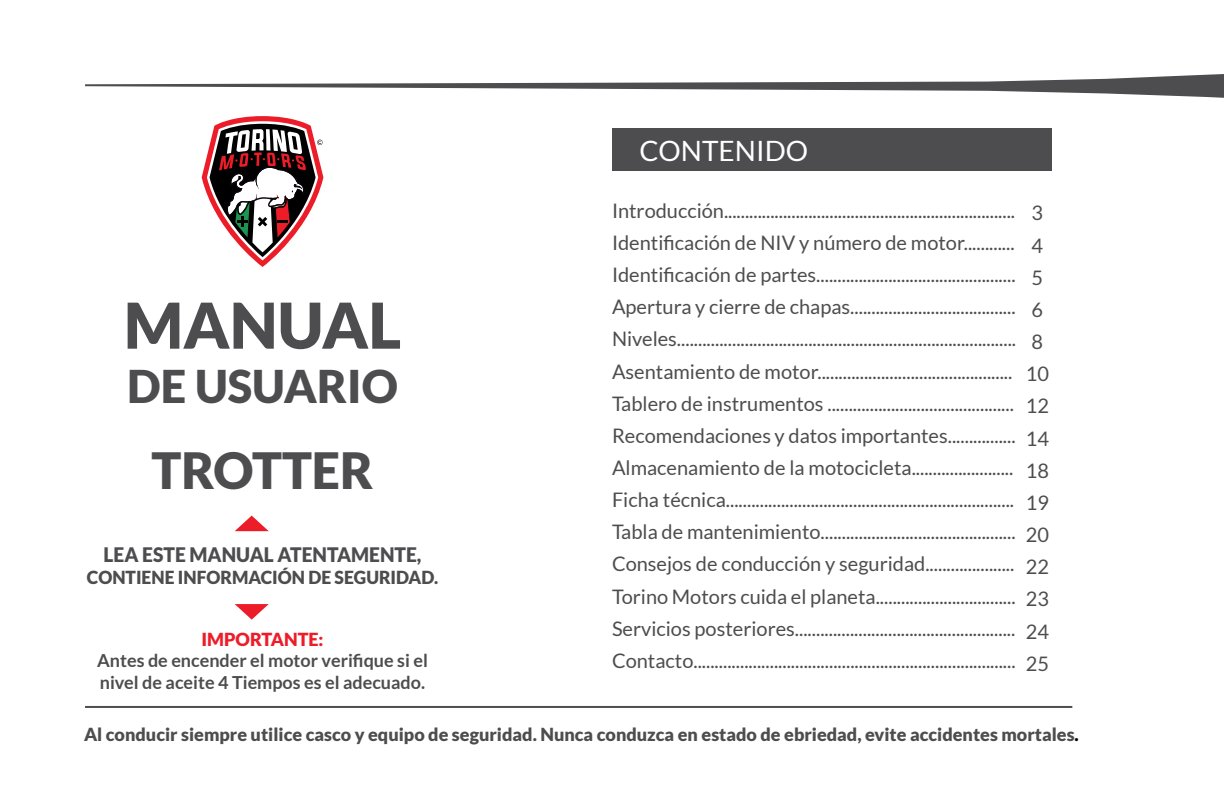
<style>
.page{position:relative;width:1224px;height:792px;background:#fff}
.page>*{position:absolute;margin:0;border:0;box-sizing:border-box;transform-origin:0 0}
.t1{font:900 63.2px "Lato";color:#4d4d4f}
.t2{font:900 50px "Lato";color:#4d4d4f}
.t3{font:900 45.2px "Lato";color:#4d4d4f}
.t4{font:28px "Lato";color:#fff}
.t5{font:20px/32.2px "Lato";color:#4d4d4f}
.t6{font:900 20px "Lato";color:#4d4d4f;scale:.96 1}
.t7{font:900 18px "Lato";color:#4d4d4f}
.t8{font:700 18px/21.6px "Lato";color:#4d4d4f}
.t9{font:900 18px "Lato";color:#ed1c29}
.s1{color:#000}
</style>
<div class="page">
<hr style="left:85px;top:706px;width:987px;height:2px;background:#4d4d4f">
<svg style="left:85px;top:74px;width:1139px;height:24px"></svg>
<div style="left:612px;top:128px;width:439px;height:42px;background:#4d4d4f"></div>
<svg style="left:235px;top:516px;width:34px;height:15px"></svg>
<svg style="left:235px;top:604px;width:34px;height:16px"></svg>
<svg style="left:202px;top:116px;width:121px;height:151px"></svg>
<h1 class="t1" style="left:124px;top:289px;width:279px">MANUAL</h1>
<h3 class="t3" style="left:127px;top:360px;width:272px">DE USUARIO</h3>
<h2 class="t2" style="left:152px;top:441px;width:223px">TROTTER</h2>
<p class="t6" style="left:104px;top:543px;width:333px">LEA ESTE MANUAL ATENTAMENTE,</p>
<p class="t7" style="left:87px;top:567px;width:353px">CONTIENE INFORMACIÓN DE SEGURIDAD.</p>
<p class="t9" style="left:202px;top:629px;width:124px">IMPORTANTE:</p>
<p class="t8" style="left:97px;top:650px;width:332px">Antes de encender el motor verifique si el nivel de aceite 4 Tiempos es el adecuado.</p>
<h3 class="t4" style="left:639px;top:135px;width:170px">CONTENIDO</h3>
<p class="t5" style="left:612px;top:194px;width:406px">Introducción.....................................................................<br>Identificación de NIV y número de motor............<br>Identificación de partes...............................................<br>Apertura y cierre de chapas.......................................<br>Niveles................................................................................<br>Asentamiento de motor..............................................<br>Tablero de instrumentos ............................................<br>Recomendaciones y datos importantes................<br>Almacenamiento de la motocicleta........................<br>Ficha técnica....................................................................<br>Tabla de mantenimiento..............................................<br>Consejos de conducción y seguridad.....................<br>Torino Motors cuida el planeta.................................<br>Servicios posteriores....................................................<br>Contacto............................................................................</p>
<p class="t5" style="left:1032px;top:197px;width:13px">3</p>
<p class="t5" style="left:1032px;top:229px;width:13px">4</p>
<p class="t5" style="left:1032px;top:261px;width:13px">5</p>
<p class="t5" style="left:1032px;top:293px;width:13px">6</p>
<p class="t5" style="left:1032px;top:326px;width:13px">8</p>
<p class="t5" style="left:1026px;top:358px;width:25px">10</p>
<p class="t5" style="left:1026px;top:390px;width:25px">12</p>
<p class="t5" style="left:1026px;top:422px;width:25px">14</p>
<p class="t5" style="left:1026px;top:454px;width:25px">18</p>
<p class="t5" style="left:1026px;top:486px;width:25px">19</p>
<p class="t5" style="left:1026px;top:519px;width:25px">20</p>
<p class="t5" style="left:1026px;top:551px;width:25px">22</p>
<p class="t5" style="left:1026px;top:583px;width:25px">23</p>
<p class="t5" style="left:1026px;top:615px;width:25px">24<br>25</p>
<p class="t7" style="left:84px;top:724px;width:996px">Al conducir siempre utilice casco y equipo de seguridad. Nunca conduzca en estado de ebriedad, evite accidentes mortales<span class="s1">.</span></p>
</div>
